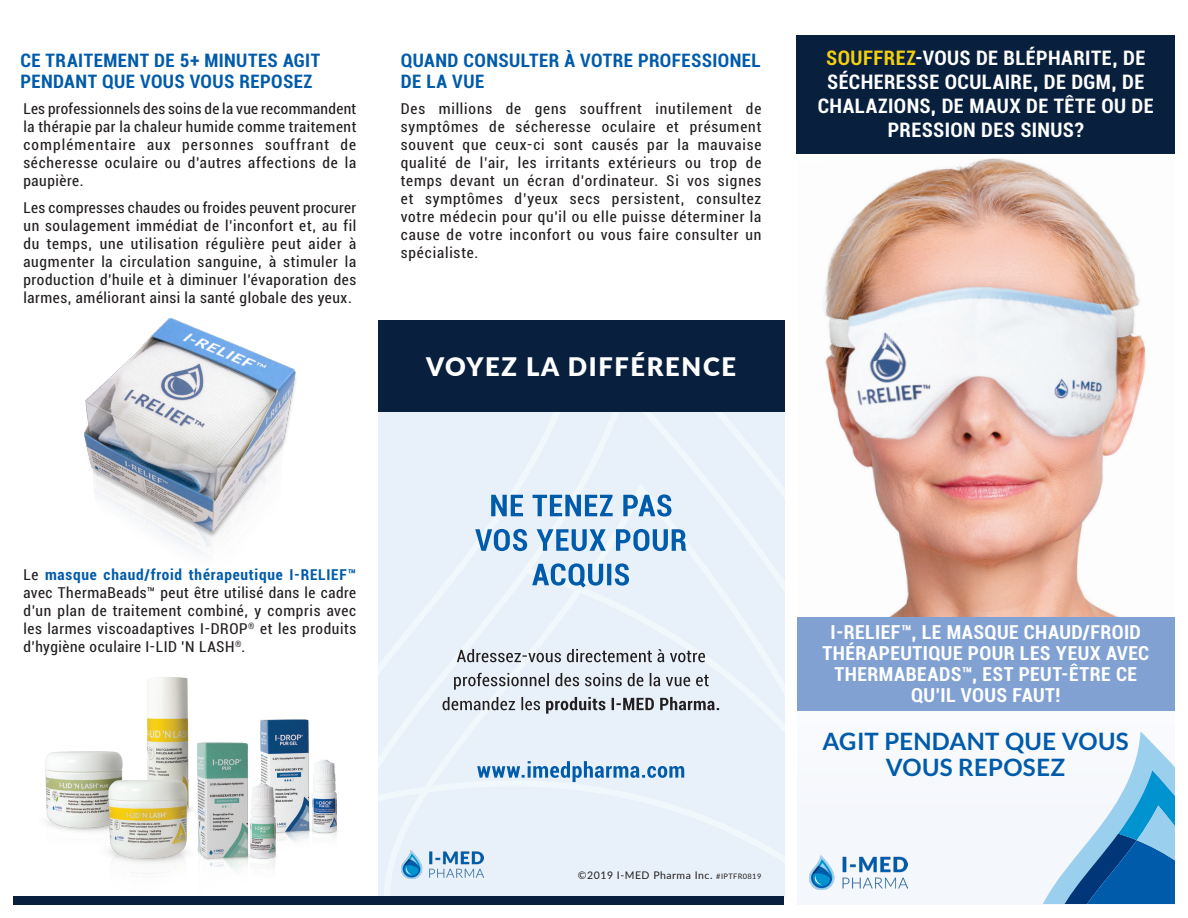
<style>
.page{position:relative;width:1188px;height:918px;background:#fff}
.page>*{position:absolute;margin:0;border:0;box-sizing:border-box;transform-origin:0 0}
.t1{font:900 25.5px "Lato";letter-spacing:.065em;color:#fff}
.t2{font:700 24px/25.5px "Lato";letter-spacing:.01em;color:#015bab;text-align:center}
.t3{font:700 condensed 21px/24px "Roboto";letter-spacing:.02em;color:#fff;text-align:center}
.t4{font:700 condensed 20.25px/21px "Roboto";letter-spacing:.02em;color:#fff;text-align:center}
.t5{font:700 condensed 19.5px/21px "Roboto";letter-spacing:.02em;color:#015bab}
.t6{font:condensed 15.75px/18px "Roboto";letter-spacing:.04em;color:#231f20;text-align:justify}
.t7{font:10.5px "Lato";letter-spacing:.05em;color:#231f20}
.s1{color:#f3cf10}
.s2{font-weight:700;color:#015bab}
.s3{font-size:7.5px}
</style>
<div class="page">
<div style="left:797px;top:624px;width:377px;height:280px;background:#f4f7fc"></div>
<img style="left:823px;top:158px;width:323px;height:459px">
<div style="left:378px;top:411px;width:406px;height:485px;background:#e8f0f9"></div>
<div style="left:14px;top:896px;width:770px;height:8px;background:#08203d"></div>
<div style="left:797px;top:617px;width:377px;height:94px;background:#81a1d3"></div>
<div style="left:378px;top:320px;width:406px;height:91px;background:#08203d"></div>
<div style="left:796px;top:35px;width:378px;height:119px;background:#08203d"></div>
<svg style="left:1043px;top:732px;width:131px;height:171px"></svg>
<img style="left:402px;top:850px;width:82px;height:29px">
<img style="left:45px;top:677px;width:293px;height:197px">
<img style="left:809px;top:856px;width:98px;height:34px">
<img style="left:84px;top:318px;width:212px;height:236px">
<svg style="left:532px;top:563px;width:97px;height:25px;background:#88b2d8"></svg>
<svg style="left:475px;top:529px;width:211px;height:22px;background:#85b0d7"></svg>
<svg style="left:491px;top:494px;width:180px;height:23px;background:#85b0d7"></svg>
<svg style="left:477px;top:761px;width:207px;height:21px;background:#a0c1e0"></svg>
<svg style="left:443px;top:697px;width:276px;height:17px;background:#b1b6bc"></svg>
<svg style="left:454px;top:673px;width:255px;height:17px;background:#bcc1c9"></svg>
<svg style="left:457px;top:649px;width:248px;height:13px;background:#b0b4bb"></svg>
<p class="t5" style="left:20px;top:49px;width:301px">CE TRAITEMENT DE 5+ MINUTES AGIT<br>PENDANT QUE VOUS VOUS REPOSEZ</p>
<p class="t3" style="left:818px;top:45px;width:338px"><span class="s1">SOUFFREZ</span>-VOUS DE BLÉPHARITE, DE<br>SÉCHERESSE OCULAIRE, DE DGM, DE<br>CHALAZIONS, DE MAUX DE TÊTE OU DE<br>PRESSION DES SINUS?</p>
<p class="t5" style="left:401px;top:49px;width:362px">QUAND CONSULTER À VOTRE PROFESSIONEL<br>DE LA VUE</p>
<p class="t6" style="left:401px;top:99px;width:362px">Des millions de gens souffrent inutilement de symptômes de sécheresse oculaire et présument souvent que ceux-ci sont causés par la mauvaise qualité de l’air, les irritants extérieurs ou trop de temps devant un écran d’ordinateur. Si vos signes et symptômes d’yeux secs persistent, consultez votre médecin pour qu’il ou elle puisse déterminer la cause de votre inconfort ou vous faire consulter un spécialiste.</p>
<p class="t6" style="left:23px;top:99px;width:334px">Les professionnels des soins de la vue recommandent la thérapie par la chaleur humide comme traitement complémentaire aux personnes souffrant de sécheresse oculaire ou d’autres affections de la paupière.</p>
<p class="t6" style="left:23px;top:198px;width:334px">Les compresses chaudes ou froides peuvent procurer un soulagement immédiat de l’inconfort et, au fil du temps, une utilisation régulière peut aider à augmenter la circulation sanguine, à stimuler la production d’huile et à diminuer l’évaporation des larmes, améliorant ainsi la santé globale des yeux.</p>
<p class="t1" style="left:426px;top:347px;width:311px">VOYEZ LA DIFFÉRENCE</p>
<p class="t6" style="left:23px;top:566px;width:334px">Le <span class="s2">masque chaud/froid thérapeutique I-RELIEF™ </span>avec ThermaBeads™ peut être utilisé dans le cadre d’un plan de traitement combiné, y compris avec les larmes viscoadaptives I-DROP<sup>®</sup> et les produits d’hygiène oculaire I-LID ’N LASH<sup>®</sup>.</p>
<p class="t7" style="left:578px;top:868px;width:185px">©2019 I-MED Pharma Inc. <span class="s3">#IPTFR0819</span></p>
<p class="t4" style="left:822px;top:621px;width:328px">I-RELIEF™, LE MASQUE CHAUD/FROID<br>THÉRAPEUTIQUE POUR LES YEUX AVEC<br>THERMABEADS™, EST PEUT-ÊTRE CE<br>QU’IL VOUS FAUT!</p>
<p class="t2" style="left:823px;top:728px;width:308px">AGIT PENDANT QUE VOUS<br>VOUS REPOSEZ</p>
</div>
